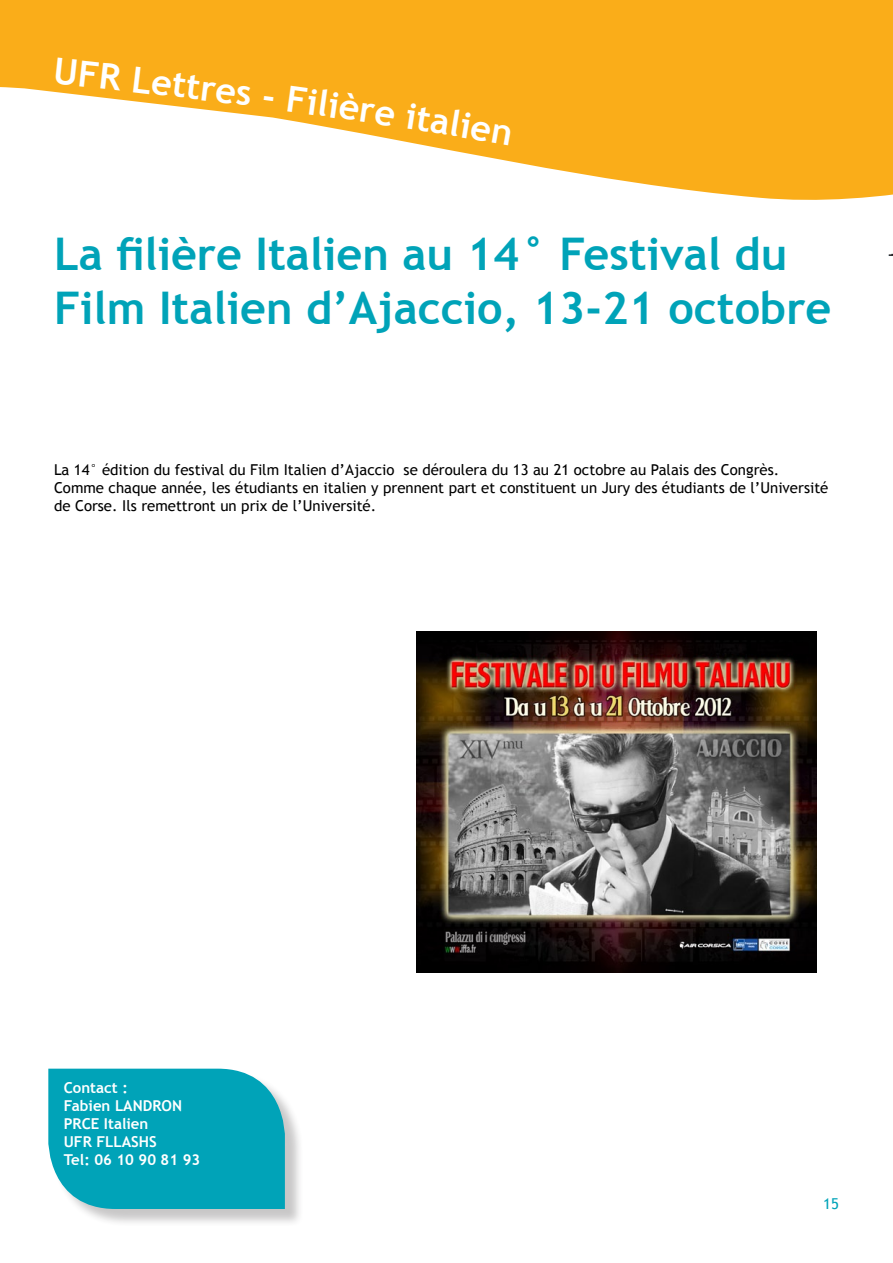
<style>
.page{position:relative;width:893px;height:1263px;background:#fff}
.page>*{position:absolute;margin:0;border:0;box-sizing:border-box;transform-origin:0 0}
.t1{font:700 45px/54px "Trebuchet MS";color:#00a3b8}
.t2{font:700 36px "Trebuchet MS";color:#fff}
.t3{font:15px/18px "Trebuchet MS";color:#000}
.t4{font:700 15px/18px "Trebuchet MS";color:#fff}
.t5{font:15px "Trebuchet MS";color:#00a3b8}
</style>
<div class="page">
<svg style="left:0;top:0;width:893px;height:200px;fill:#faad19"></svg>
<div style="left:51px;top:1071px;width:252px;height:157px;background:#231f20;opacity:.25"></div>
<div style="left:48px;top:1069px;width:237px;height:140px;background:#00a3b8"></div>
<img style="left:416px;top:631px;width:400px;height:342px">
<div style="left:55px;top:58px;width:68px;height:32px;background:#faad19"></div>
<div style="left:459px;top:111px;width:52px;height:35px;background:#faad19"></div>
<h2 class="t2" style="left:135px;top:56px;width:122px;rotate:7deg">Lettres</h2>
<h2 class="t2" style="left:266px;top:73px;width:115px;rotate:8deg">- Filièr</h2>
<h2 class="t2" style="left:379px;top:88px;width:88px;rotate:9deg">e ital</h2>
<h1 class="t1" style="left:54px;top:227px;width:779px">La filière Italien au 14° Festival du<br>Film Italien d’Ajaccio, 13-21 octobre</h1>
<p class="t3" style="left:54px;top:461px;width:776px">La 14° édition du festival du Film Italien d’Ajaccio se déroulera du 13 au 21 octobre au Palais des Congrès.<br>Comme chaque année, les étudiants en italien y prennent part et constituent un Jury des étudiants de l’Université de Corse. Ils remettront un prix de l’Université.</p>
<p class="t4" style="left:64px;top:1079px;width:138px">Contact :<br>Fabien LANDRON<br>PRCE Italien<br>UFR FLLASHS<br>Tel: 06 10 90 81 93</p>
<p class="t5" style="left:823px;top:1195px;width:17px">15</p>
</div>
